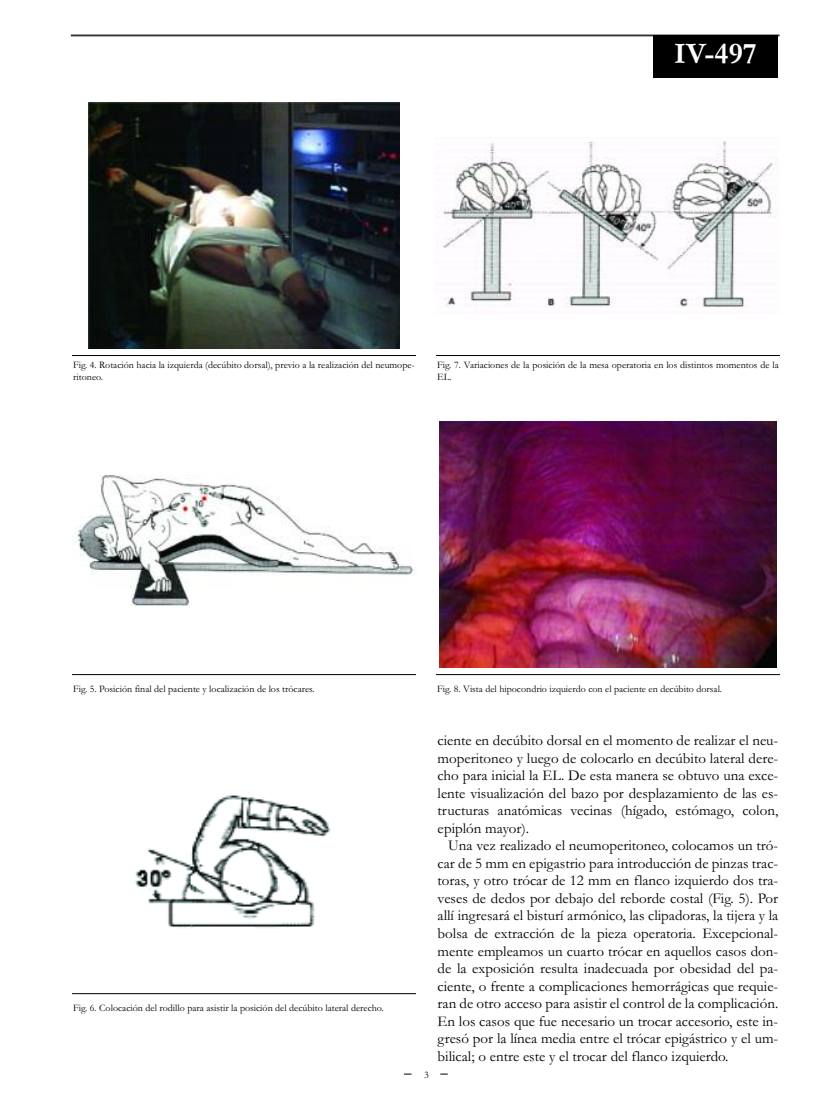
<style>
.page{position:relative;width:815px;height:1099px;background:#fff}
.page>*{position:absolute;margin:0;border:0;box-sizing:border-box;transform-origin:0 0}
.t1{font:700 30px "Garamond";color:#fff}
.t2{font:15px/17.5px "Garamond";color:#000;text-align:justify}
.t3{font:10px/12.5px "Garamond";color:#000}
</style>
<div class="page">
<hr style="left:71px;top:34px;width:709px;height:2px;background:#333">
<div style="left:653px;top:35px;width:124px;height:43px;background:#000"></div>
<hr style="left:72px;top:355px;width:344px;height:1px;background:#000">
<img style="left:89px;top:103px;width:310px;height:246px">
<hr style="left:436px;top:355px;width:344px;height:1px;background:#000">
<img style="left:440px;top:137px;width:337px;height:171px">
<hr style="left:436px;top:674px;width:344px;height:1px;background:#000">
<img style="left:440px;top:421px;width:336px;height:247px">
<hr style="left:72px;top:674px;width:344px;height:1px;background:#000">
<img style="left:72px;top:475px;width:342px;height:132px">
<hr style="left:72px;top:993px;width:344px;height:1px;background:#000">
<img style="left:135px;top:795px;width:196px;height:133px">
<h1 class="t1" style="left:674px;top:35px;width:84px">IV-497</h1>
<p class="t3" style="left:73px;top:358px;width:343px">Fig. 4. Rotación hacia la izquierda (decúbito dorsal), previo a la realización del neumope&shy;ritoneo.</p>
<p class="t3" style="left:437px;top:358px;width:343px">Fig. 7. Variaciones de la posición de la mesa operatoria en los distintos momentos de la<br>EL.</p>
<p class="t3" style="left:73px;top:682px;width:243px">Fig. 5. Posición final del paciente y localización de los trócares.</p>
<p class="t3" style="left:437px;top:682px;width:286px">Fig. 8. Vista del hipocondrio izquierdo con el paciente en decúbito dorsal.</p>
<p class="t3" style="left:73px;top:1001px;width:312px">Fig. 6. Colocación del rodillo para asistir la posición del decúbito lateral derecho.</p>
<p class="t3" style="left:424px;top:1068px;width:6px">3</p>
<p class="t2" style="left:438px;top:731px;width:342px">ciente en decúbito dorsal en el momento de realizar el neu&shy;moperitoneo y luego de colocarlo en decúbito lateral dere&shy;cho para inicial la EL. De esta manera se obtuvo una exce&shy;lente visualización del bazo por desplazamiento de las es&shy;tructuras anatómicas vecinas (hígado, estómago, colon, epiplón mayor).</p>
<p class="t2" style="left:438px;top:836px;width:342px;text-indent:11px">Una vez realizado el neumoperitoneo, colocamos un tró&shy;car de 5 mm en epigastrio para introducción de pinzas trac&shy;toras, y otro trócar de 12 mm en flanco izquierdo dos tra&shy;veses de dedos por debajo del reborde costal (Fig. 5). Por allí ingresará el bisturí armónico, las clipadoras, la tijera y la bolsa de extracción de la pieza operatoria. Excepcional&shy;mente empleamos un cuarto trócar en aquellos casos don&shy;de la exposición resulta inadecuada por obesidad del pa&shy;ciente, o frente a complicaciones hemorrágicas que requie&shy;ran de otro acceso para asistir el control de la complicación.<br>En los casos que fue necesario un trocar accesorio, este in&shy;gresó por la línea media entre el trócar epigástrico y el um&shy;bilical; o entre este y el trocar del flanco izquierdo.</p>
</div>
